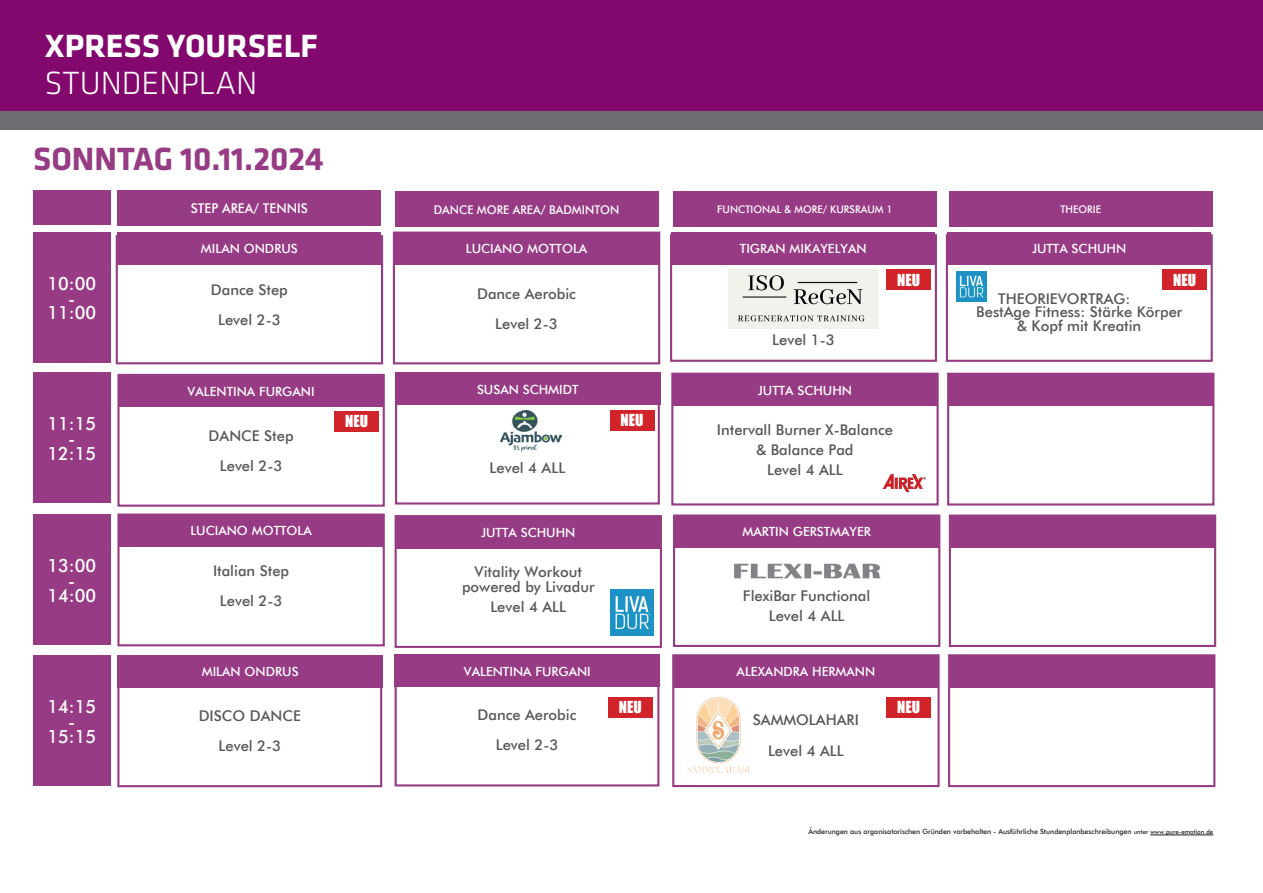
<style>
.page{position:relative;width:1263px;height:893px;background:#fff}
.page>*{position:absolute;margin:0;border:0;box-sizing:border-box;transform-origin:0 0}
.t1{font:700 33.3px "Klavika Basic";color:#973c84}
.t2{font:700 33.3px "Klavika Basic";color:#fff}
.t3{font:300 33.3px "Klavika";color:#fff}
.t4{font:500 18.45px/14.7px "Futura BT";color:#fff;text-align:center;scale:.96 1}
.t5{font:15.15px "Impact";color:#fff}
.t6{font:500 14.85px/30px "Futura BT";color:#57585a;text-align:center}
.t7{font:500 13.5px "Futura BT";color:#fff;scale:.96 1}
.t8{font:500 12.6px "Futura BT";color:#fff}
.t9{font:500 12px "Futura BT";color:#fff;scale:.96 1}
.t10{font:500 10.5px "Futura BT";color:#fff;scale:.96 1}
.t11{font:500 7.2px "Futura BT";color:#231f20}
.s1{font-size:6.3px}
</style>
<div class="page">
<div style="left:0;top:0;width:1263px;height:117px;background:#83086d"></div>
<div style="left:0;top:111px;width:1263px;height:18px;background:#6c6d70"></div>
<hr style="left:1150px;top:835px;width:63px;height:1px;background:#231f20">
<div style="left:33px;top:232px;width:77px;height:131px;background:#973c84"></div>
<div style="left:33px;top:373px;width:77px;height:130px;background:#973c84"></div>
<div style="left:33px;top:515px;width:77px;height:130px;background:#973c84"></div>
<div style="left:33px;top:656px;width:77px;height:130px;background:#973c84"></div>
<div style="left:117px;top:191px;width:264px;height:35px;background:#973c84"></div>
<div style="left:395px;top:191px;width:263px;height:36px;background:#973c84"></div>
<div style="left:33px;top:191px;width:77px;height:34px;background:#973c84"></div>
<div style="left:116px;top:235px;width:267px;height:129px;border:2px solid #973c84"></div>
<div style="left:117px;top:513px;width:268px;height:133px;border:2px solid #973c84"></div>
<div style="left:395px;top:515px;width:267px;height:133px;border:2px solid #973c84"></div>
<div style="left:117px;top:374px;width:268px;height:133px;border:2px solid #973c84"></div>
<div style="left:393px;top:232px;width:267px;height:132px;border:2px solid #973c84"></div>
<div style="left:671px;top:373px;width:268px;height:132px;border:2px solid #973c84"></div>
<div style="left:947px;top:373px;width:267px;height:133px;border:2px solid #973c84"></div>
<div style="left:670px;top:234px;width:267px;height:128px;border:2px solid #973c84"></div>
<div style="left:946px;top:234px;width:267px;height:128px;border:2px solid #973c84"></div>
<div style="left:672px;top:654px;width:267px;height:133px;border:2px solid #973c84"></div>
<div style="left:948px;top:654px;width:267px;height:133px;border:2px solid #973c84"></div>
<div style="left:673px;top:514px;width:267px;height:133px;border:2px solid #973c84"></div>
<div style="left:949px;top:515px;width:267px;height:132px;border:2px solid #973c84"></div>
<div style="left:673px;top:191px;width:264px;height:36px;background:#973c84"></div>
<div style="left:949px;top:191px;width:264px;height:36px;background:#973c84"></div>
<div style="left:117px;top:232px;width:264px;height:33px;background:#973c84"></div>
<div style="left:119px;top:514px;width:264px;height:33px;background:#973c84"></div>
<div style="left:396px;top:516px;width:264px;height:32px;background:#973c84"></div>
<div style="left:119px;top:375px;width:264px;height:32px;background:#973c84"></div>
<div style="left:395px;top:233px;width:263px;height:32px;background:#973c84"></div>
<div style="left:673px;top:374px;width:264px;height:32px;background:#973c84"></div>
<div style="left:949px;top:374px;width:264px;height:32px;background:#973c84"></div>
<div style="left:674px;top:655px;width:264px;height:32px;background:#973c84"></div>
<div style="left:950px;top:655px;width:264px;height:32px;background:#973c84"></div>
<div style="left:671px;top:232px;width:264px;height:33px;background:#973c84"></div>
<div style="left:947px;top:232px;width:264px;height:33px;background:#973c84"></div>
<div style="left:675px;top:515px;width:264px;height:32px;background:#973c84"></div>
<div style="left:950px;top:515px;width:264px;height:32px;background:#973c84"></div>
<div style="left:117px;top:663px;width:265px;height:124px;border:2px solid #973c84"></div>
<div style="left:395px;top:663px;width:264px;height:123px;border:2px solid #973c84"></div>
<div style="left:395px;top:381px;width:265px;height:124px;border:2px solid #973c84"></div>
<div style="left:117px;top:655px;width:266px;height:32px;background:#973c84"></div>
<div style="left:395px;top:655px;width:265px;height:32px;background:#973c84"></div>
<div style="left:395px;top:373px;width:266px;height:32px;background:#973c84"></div>
<img style="left:728px;top:270px;width:150px;height:58px">
<img style="left:687px;top:697px;width:63px;height:76px">
<div style="left:886px;top:270px;width:45px;height:20px;background:#d1232a"></div>
<div style="left:1162px;top:270px;width:45px;height:20px;background:#d1232a"></div>
<div style="left:334px;top:411px;width:45px;height:20px;background:#d1232a"></div>
<div style="left:610px;top:410px;width:44px;height:20px;background:#d1232a"></div>
<div style="left:608px;top:697px;width:44px;height:20px;background:#d1232a"></div>
<div style="left:886px;top:697px;width:45px;height:20px;background:#d1232a"></div>
<img style="left:734px;top:563px;width:147px;height:16px">
<img style="left:501px;top:410px;width:61px;height:42px">
<img style="left:882px;top:474px;width:44px;height:19px">
<img style="left:610px;top:590px;width:44px;height:45px">
<img style="left:957px;top:271px;width:29px;height:31px">
<h1 class="t2" style="left:45px;top:22px;width:275px">XPRESS YOURSELF</h1>
<h1 class="t3" style="left:45px;top:63px;width:214px">STUNDENPLAN</h1>
<h1 class="t1" style="left:33px;top:134px;width:103px">SONNTAG</h1>
<h1 class="t1" style="left:180px;top:134px;width:145px">10.11.2024</h1>
<p class="t7" style="left:191px;top:200px;width:122px">Step AREA/ Tennis</p>
<p class="t9" style="left:434px;top:202px;width:138px">DAnce more AREA/ Badm</p>
<p class="t9" style="left:582px;top:202px;width:41px">inton</p>
<p class="t4" style="left:48px;top:276px;width:52px">10:00 -<br>11:00</p>
<p class="t4" style="left:48px;top:416px;width:52px">11:15 -<br>12:15</p>
<p class="t4" style="left:48px;top:558px;width:52px">13:00 -<br>14:00</p>
<p class="t8" style="left:201px;top:241px;width:97px">Milan Ondrus</p>
<p class="t6" style="left:211px;top:275px;width:79px">Dance Step<br>Level 2-3</p>
<p class="t8" style="left:188px;top:384px;width:97px">Valentina Furga</p>
<p class="t8" style="left:301px;top:384px;width:15px">ni</p>
<p class="t6" style="left:209px;top:420px;width:32px">DANCE</p>
<p class="t6" style="left:220px;top:420px;width:75px;text-align:left;text-indent:44px">Step<br>Level 2-3</p>
<p class="t8" style="left:466px;top:241px;width:115px">Luciano Mottola</p>
<p class="t6" style="left:477px;top:278px;width:100px">Dance Aerobic<br>Level 2-3</p>
<p class="t8" style="left:477px;top:381px;width:103px">Susan Schmidt</p>
<p class="t5" style="left:345px;top:410px;width:24px">NEU</p>
<p class="t5" style="left:621px;top:409px;width:24px">NEU</p>
<p class="t6" style="left:489px;top:453px;width:77px">Level 4 ALL</p>
<p class="t8" style="left:190px;top:523px;width:115px">Luciano Mottola</p>
<p class="t8" style="left:481px;top:525px;width:96px">Jutta Schuhn</p>
<p class="t6" style="left:213px;top:555px;width:78px">Italian Step<br>Level 2-3</p>
<p class="t6" style="left:462px;top:564px;width:134px;line-height:15px">Vitality Workout powered by Livadur</p>
<p class="t6" style="left:490px;top:592px;width:77px">Level 4 ALL</p>
<p class="t8" style="left:202px;top:664px;width:97px">Milan Ondrus</p>
<p class="t8" style="left:464px;top:663px;width:97px">Valentina Furga</p>
<p class="t8" style="left:577px;top:663px;width:15px">ni</p>
<p class="t10" style="left:717px;top:203px;width:139px">Functional &amp; more/ Kursra</p>
<p class="t10" style="left:867px;top:203px;width:28px">um 1</p>
<p class="t10" style="left:1060px;top:203px;width:44px">Th eorie</p>
<p class="t8" style="left:740px;top:241px;width:20px">Tigra</p>
<p class="t8" style="left:776px;top:241px;width:38px">n Mikay</p>
<p class="t8" style="left:828px;top:241px;width:40px">elyan</p>
<p class="t8" style="left:1032px;top:241px;width:96px">Jutta Schuhn</p>
<p class="t6" style="left:772px;top:325px;width:64px">Level 1-3</p>
<p class="t8" style="left:758px;top:382px;width:96px">Jutta Schuhn</p>
<p class="t5" style="left:897px;top:268px;width:24px">NEU</p>
<p class="t5" style="left:1173px;top:268px;width:24px">NEU</p>
<p class="t6" style="left:998px;top:283px;width:134px">THEO RIEVORTRAG:</p>
<p class="t6" style="left:976px;top:297px;width:208px">BestAge Fitness: Stärke Körper</p>
<p class="t6" style="left:1017px;top:310px;width:126px">&amp; Kopf mit Kreatin</p>
<p class="t6" style="left:717px;top:419px;width:177px;line-height:20.1px">I ntervall Burner X-Balance &amp; Balance Pad<br>Level 4 ALL</p>
<p class="t8" style="left:742px;top:524px;width:98px">Martin Gerstmay</p>
<p class="t8" style="left:857px;top:524px;width:13px">er</p>
<p class="t6" style="left:743px;top:586px;width:129px;line-height:20.1px">FlexiBar Functional<br>Level 4 ALL</p>
<p class="t8" style="left:737px;top:664px;width:56px">Alexandra</p>
<p class="t8" style="left:812px;top:664px;width:26px">Herma</p>
<p class="t8" style="left:855px;top:664px;width:22px">nn</p>
<p class="t4" style="left:48px;top:699px;width:52px">14:15 -<br>15:15</p>
<p class="t6" style="left:199px;top:700px;width:84px;text-align:right">DISCO DANCE<br>Level 2-3</p>
<p class="t6" style="left:477px;top:700px;width:100px">Dance Aerobic<br>Level 2-3</p>
<p class="t5" style="left:619px;top:696px;width:24px">NEU</p>
<p class="t5" style="left:897px;top:696px;width:24px">NEU</p>
<p class="t6" style="left:753px;top:705px;width:105px">SAMMOLAHARI<br>Level 4 ALL</p>
<p class="t11" style="left:808px;top:827px;width:406px">Änderungen aus organisatorischen Gründen vorbehalten - Ausführliche Stundenplanbeschreibungen <span class="s1">unter www.pure-emotion.de</span></p>
</div>
